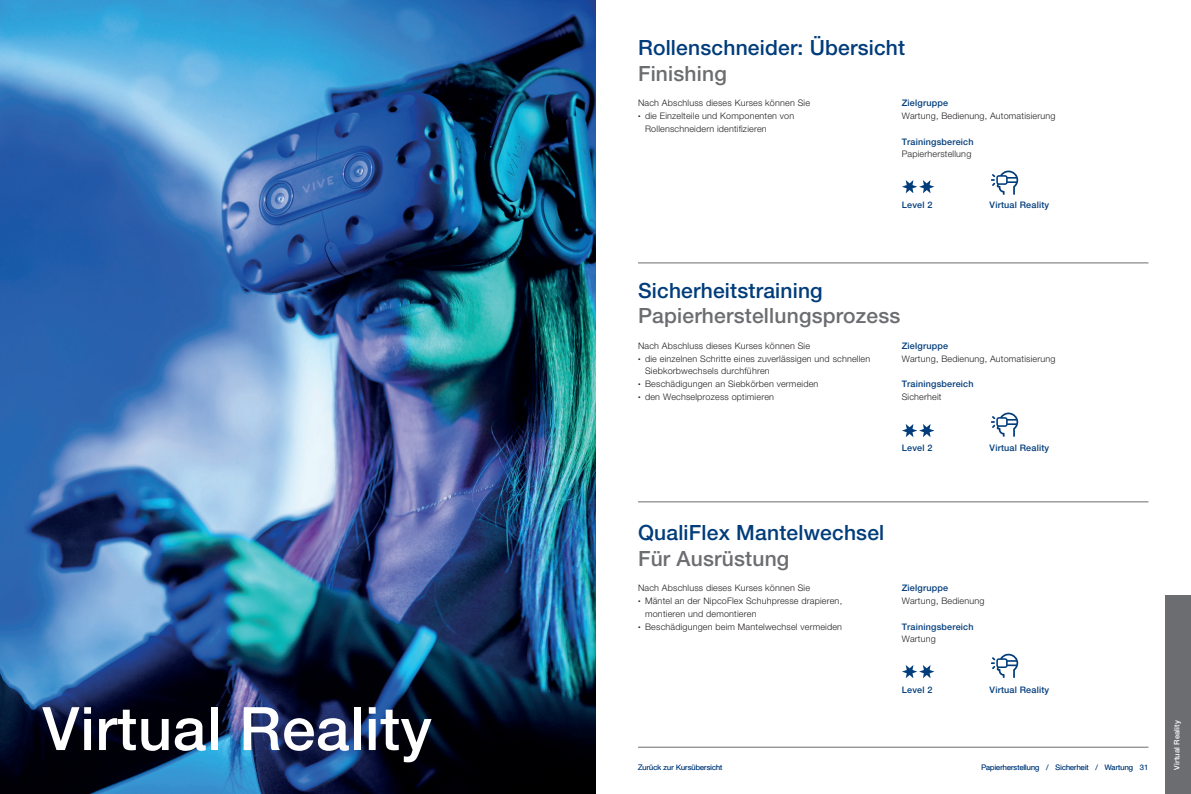
<style>
.page{position:relative;width:1191px;height:794px;background:#fff}
.page>*{position:absolute;margin:0;border:0;box-sizing:border-box;transform-origin:0 0}
.t1{font:500 60px "Helvetica Neue LT Pro";letter-spacing:.01em;color:#fff}
.t2{font:500 21px "Helvetica Neue LT Pro";letter-spacing:.01em;color:#013c7b}
.t3{font:500 21px "Helvetica Neue LT Pro";letter-spacing:.01em;color:#6c6d70}
.t4{font:300 9px/12.8px "Helvetica Neue LT Pro";letter-spacing:.02em;color:#231f20}
.t5{font:500 9px "Helvetica Neue LT Pro";letter-spacing:.02em;color:#013c7b}
.t6{font:300 7.5px "Helvetica Neue LT Pro";letter-spacing:.02em;color:#013c7b}
.t7{font:500 7.5px "Helvetica Neue LT Pro";letter-spacing:.02em;color:#fff}
.s1{font-size:5px}
</style>
<div class="page">
<hr style="left:638px;top:263px;width:510px;height:1px;background:#6c6d70">
<hr style="left:638px;top:501px;width:510px;height:1px;background:#6c6d70">
<hr style="left:638px;top:747px;width:510px;height:1px;background:#6c6d70">
<div style="left:1165px;top:596px;width:26px;height:198px;background:#6c6d70"></div>
<img style="left:0;top:0;width:595px;height:794px">
<svg style="left:991px;top:171px;width:27px;height:24px"></svg>
<svg style="left:991px;top:412px;width:27px;height:25px"></svg>
<svg style="left:991px;top:653px;width:27px;height:25px"></svg>
<svg style="left:902px;top:180px;width:32px;height:13px"></svg>
<svg style="left:902px;top:424px;width:32px;height:13px"></svg>
<svg style="left:902px;top:665px;width:32px;height:13px"></svg>
<h1 class="t1" style="left:43px;top:692px;width:391px">Virtual Reality</h1>
<h2 class="t2" style="left:638px;top:35px;width:269px">Rollenschneider: Übersicht</h2>
<h2 class="t3" style="left:638px;top:61px;width:90px">Finishing</h2>
<p class="t4" style="left:638px;top:97px;width:174px">Nach Abschluss dieses Kurses können Sie</p>
<p class="t4" style="left:645px;top:109px;width:151px;text-indent:-7px"><span class="s1">•</span> die Einzelteile und Komponenten von<br>Rollenschneidern identifizieren</p>
<p class="t5" style="left:901px;top:98px;width:48px">Zielgruppe</p>
<p class="t4" style="left:901px;top:109px;width:155px">Wartung, Bedienung, Automatisierung</p>
<p class="t5" style="left:901px;top:136px;width:73px">Trainingsbereich</p>
<p class="t4" style="left:901px;top:148px;width:71px">Papierherstellung</p>
<p class="t5" style="left:902px;top:200px;width:32px">Level 2</p>
<p class="t5" style="left:989px;top:200px;width:61px">Virtual Reality</p>
<h2 class="t2" style="left:638px;top:278px;width:186px">Sicherheitstraining</h2>
<h2 class="t3" style="left:638px;top:303px;width:264px">Papierherstellungsprozess</h2>
<p class="t4" style="left:638px;top:339px;width:174px">Nach Abschluss dieses Kurses können Sie</p>
<p class="t4" style="left:645px;top:352px;width:227px;text-indent:-7px"><span class="s1">•</span> die einzelnen Schritte eines zuverlässigen und schnellen<br>Siebkorbwechsels durchführen</p>
<p class="t4" style="left:638px;top:377px;width:182px"><span class="s1">•</span> Beschädigungen an Siebkörben vermeiden</p>
<p class="t4" style="left:638px;top:390px;width:137px"><span class="s1">•</span> den Wechselprozess optimieren</p>
<p class="t5" style="left:901px;top:340px;width:48px">Zielgruppe</p>
<p class="t4" style="left:901px;top:352px;width:155px">Wartung, Bedienung, Automatisierung</p>
<p class="t5" style="left:901px;top:378px;width:73px">Trainingsbereich</p>
<p class="t4" style="left:901px;top:390px;width:41px">Sicherheit</p>
<p class="t5" style="left:902px;top:442px;width:32px">Level 2</p>
<p class="t5" style="left:989px;top:442px;width:61px">Virtual Reality</p>
<h2 class="t2" style="left:638px;top:520px;width:248px">QualiFlex Mantelwechsel</h2>
<h2 class="t3" style="left:638px;top:545px;width:153px">Für Ausrüstung</h2>
<p class="t4" style="left:638px;top:581px;width:174px">Nach Abschluss dieses Kurses können Sie</p>
<p class="t4" style="left:645px;top:594px;width:198px;text-indent:-7px"><span class="s1">•</span> Mäntel an der NipcoFlex Schuhpresse drapieren, montieren und demontieren</p>
<p class="t4" style="left:638px;top:620px;width:206px"><span class="s1">•</span> Beschädigungen beim Mantelwechsel vermeiden</p>
<p class="t5" style="left:901px;top:582px;width:48px">Zielgruppe</p>
<p class="t4" style="left:901px;top:594px;width:84px">Wartung, Bedienung</p>
<p class="t5" style="left:901px;top:621px;width:73px">Trainingsbereich</p>
<p class="t4" style="left:901px;top:632px;width:36px">Wartung</p>
<p class="t5" style="left:902px;top:684px;width:32px">Level 2</p>
<p class="t5" style="left:989px;top:684px;width:61px">Virtual Reality</p>
<p class="t6" style="left:638px;top:762px;width:86px">Zurück zur Kursübersicht</p>
<p class="t6" style="left:981px;top:762px;width:169px">Papierherstellung / Sicherheit / Wartung 31</p>
<p class="t7" style="left:1172px;top:770px;width:51px;rotate:-90deg">Virtual Reality</p>
</div>
